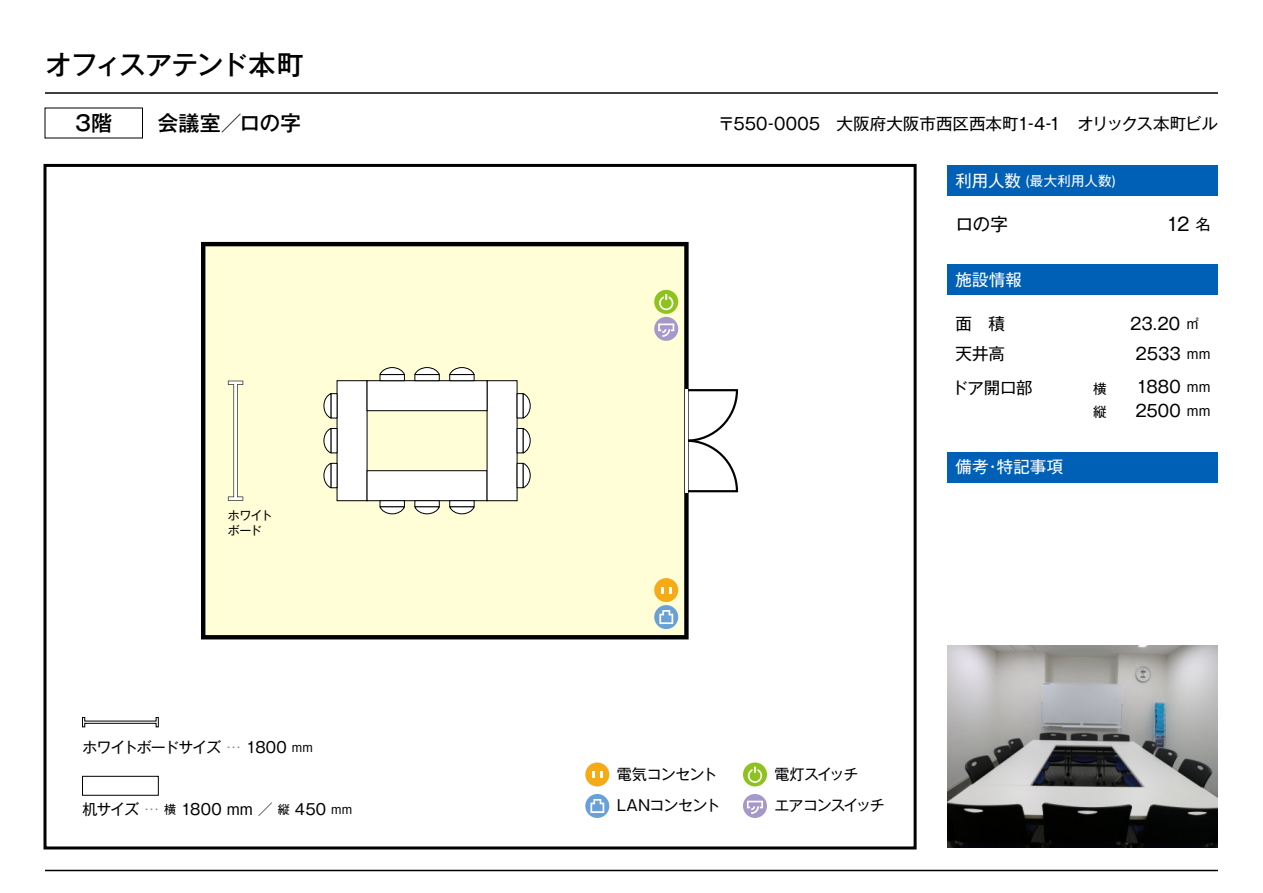
<style>
.page{position:relative;width:1263px;height:893px;background:#fff}
.page>*{position:absolute;margin:0;border:0;box-sizing:border-box;transform-origin:0 0}
.t1{font:500 27px "Gothic MB101 Pro";letter-spacing:-.04em;color:#000}
.t2{font:500 21px "Gothic MB101 Pro";letter-spacing:-.005em;color:#000}
.t3{font:18px "Gothic MB101 Pro";color:#000}
.t4{font:16.5px/30px "Gothic MB101 Pro";color:#000}
.t5{font:16.5px "Gothic MB101 Pro";letter-spacing:.01em;color:#fff}
.t6{font:15px "Gothic MB101 Pro";letter-spacing:-.06em;color:#000}
.t7{font:15px "Gothic MB101 Pro";letter-spacing:.01em;color:#000}
.t8{font:15px "Gothic MB101 Pro";letter-spacing:-.035em;color:#000}
.t9{font:13.5px "Gothic MB101 Pro";letter-spacing:.01em;color:#fff}
.t10{font:13.5px/23.5px "Gothic MB101 Pro";color:#000}
.t11{font:12px/15px "Gothic MB101 Pro";letter-spacing:-.05em;color:#000}
.s1{font-size:16.5px}
.s2{font-size:15px}
.s3{font-size:13.5px}
.s4{color:#8c8c8c}
.s5{font-size:12px}
</style>
<div class="page">
<div style="left:201px;top:242px;width:488px;height:397px;background:#fffed7"></div>
<svg style="left:687px;top:389px;width:51px;height:103px"></svg>
<hr style="left:685px;top:389px;width:2px;height:103px;background:#fff">
<hr style="left:45px;top:92px;width:1173px;height:2px;background:#000">
<hr style="left:45px;top:870px;width:1173px;height:1px;background:#000">
<div style="left:44px;top:164px;width:872px;height:685px;border:3px solid #000"></div>
<div style="left:948px;top:165px;width:270px;height:30px;background:#0060b6"></div>
<div style="left:948px;top:264px;width:270px;height:30px;background:#0060b6"></div>
<div style="left:948px;top:452px;width:270px;height:30px;background:#0060b6"></div>
<div style="left:654px;top:290px;width:24px;height:24px;background:#8dc21f;border-radius:50%"></div>
<svg style="left:659px;top:294px;width:14px;height:16px"></svg>
<div style="left:654px;top:317px;width:24px;height:24px;background:#a499c9;border-radius:50%"></div>
<svg style="left:658px;top:323px;width:16px;height:14px"></svg>
<div style="left:654px;top:578px;width:24px;height:24px;background:#f5ab18;border-radius:50%"></div>
<svg style="left:661px;top:587px;width:2px;height:6px"></svg>
<svg style="left:669px;top:587px;width:3px;height:6px"></svg>
<svg style="left:228px;top:381px;width:15px;height:120px"></svg>
<div style="left:585px;top:794px;width:24px;height:24px;background:#69a1d7;border-radius:50%"></div>
<svg style="left:590px;top:799px;width:14px;height:14px"></svg>
<div style="left:585px;top:762px;width:24px;height:24px;background:#f5ab18;border-radius:50%"></div>
<svg style="left:592px;top:771px;width:2px;height:7px"></svg>
<svg style="left:600px;top:771px;width:3px;height:7px"></svg>
<div style="left:743px;top:762px;width:24px;height:24px;background:#8dc21f;border-radius:50%"></div>
<svg style="left:748px;top:767px;width:14px;height:16px"></svg>
<div style="left:743px;top:794px;width:24px;height:24px;background:#a499c9;border-radius:50%"></div>
<svg style="left:747px;top:801px;width:16px;height:13px"></svg>
<div style="left:654px;top:605px;width:24px;height:24px;background:#69a1d7;border-radius:50%"></div>
<svg style="left:659px;top:610px;width:14px;height:14px"></svg>
<img style="left:948px;top:645px;width:270px;height:203px">
<div style="left:337px;top:380px;width:30px;height:121px;background:#fff;border:1px solid #000"></div>
<div style="left:330px;top:463px;width:7px;height:25px;background:#fff"></div>
<svg style="left:323px;top:462px;width:9px;height:27px"></svg>
<div style="left:330px;top:428px;width:7px;height:25px;background:#fff"></div>
<svg style="left:323px;top:427px;width:9px;height:27px"></svg>
<div style="left:330px;top:393px;width:7px;height:25px;background:#fff"></div>
<svg style="left:323px;top:393px;width:9px;height:26px"></svg>
<div style="left:367px;top:470px;width:120px;height:31px;background:#fff;border:1px solid #000"></div>
<div style="left:449px;top:500px;width:25px;height:7px;background:#fff;border:1px solid #000"></div>
<svg style="left:449px;top:506px;width:26px;height:9px"></svg>
<div style="left:414px;top:500px;width:26px;height:7px;background:#fff;border:1px solid #000"></div>
<svg style="left:414px;top:506px;width:26px;height:9px"></svg>
<div style="left:380px;top:500px;width:25px;height:7px;background:#fff;border:1px solid #000"></div>
<svg style="left:379px;top:506px;width:26px;height:9px"></svg>
<div style="left:487px;top:380px;width:30px;height:121px;background:#fff;border:1px solid #000"></div>
<div style="left:517px;top:393px;width:7px;height:25px;background:#fff"></div>
<svg style="left:522px;top:392px;width:9px;height:27px"></svg>
<div style="left:517px;top:428px;width:7px;height:25px;background:#fff"></div>
<svg style="left:522px;top:427px;width:9px;height:27px"></svg>
<div style="left:517px;top:463px;width:7px;height:25px;background:#fff"></div>
<svg style="left:522px;top:462px;width:9px;height:27px"></svg>
<div style="left:367px;top:380px;width:120px;height:31px;background:#fff;border:1px solid #000"></div>
<div style="left:380px;top:374px;width:25px;height:7px;background:#fff;border:1px solid #000"></div>
<svg style="left:379px;top:367px;width:26px;height:8px"></svg>
<div style="left:414px;top:374px;width:26px;height:7px;background:#fff;border:1px solid #000"></div>
<svg style="left:414px;top:367px;width:26px;height:8px"></svg>
<div style="left:449px;top:374px;width:25px;height:7px;background:#fff;border:1px solid #000"></div>
<svg style="left:449px;top:367px;width:26px;height:8px"></svg>
<div style="left:82px;top:776px;width:77px;height:20px;background:#fff;border:1px solid #000"></div>
<svg style="left:82px;top:717px;width:77px;height:11px"></svg>
<h1 class="t1" style="left:45px;top:42px;width:260px">オフィスアテンド本町</h1>
<p class="t2" style="left:75px;top:106px;width:38px">3階</p>
<p class="t2" style="left:158px;top:106px;width:145px">会議室／ロの字</p>
<p class="t4" style="left:718px;top:107px;width:501px">〒550-0005　大阪府大阪市西区西本町1-4-1　オリックス本町ビル</p>
<p class="t9" style="left:955px;top:169px;width:162px"><span class="s1">利用人数</span> (最大利用人数)</p>
<p class="t3" style="left:955px;top:209px;width:54px">ロの字</p>
<p class="t3" style="left:1166px;top:209px;width:45px">12 <span class="s2">名</span></p>
<p class="t5" style="left:955px;top:266px;width:68px">施設情報</p>
<p class="t4" style="left:955px;top:307px;width:51px">面　積</p>
<p class="t4" style="left:1135px;top:306px;width:76px;text-indent:-5px">23.20 <span class="s3">㎡<br></span>2533 <span class="s3">mm</span></p>
<p class="t4" style="left:951px;top:370px;width:83px">ドア開口部</p>
<p class="t4" style="left:1135px;top:373px;width:77px;line-height:23.5px">1880 <span class="s3">mm<br></span>2500 <span class="s3">mm</span></p>
<p class="t4" style="left:955px;top:337px;width:51px">天井高</p>
<p class="t10" style="left:1093px;top:375px;width:15px">横縦</p>
<p class="t11" style="left:228px;top:506px;width:46px">ホワイトボード</p>
<p class="t5" style="left:955px;top:453px;width:109px">備考・特記事項</p>
<p class="t6" style="left:82px;top:734px;width:232px">ホワイトボードサイズ <span class="s4">…</span> 1800 <span class="s5">mm</span></p>
<p class="t8" style="left:617px;top:762px;width:102px">電気コンセント</p>
<p class="t6" style="left:774px;top:762px;width:85px">電灯スイッチ</p>
<p class="t7" style="left:82px;top:797px;width:271px">机サイズ <span class="s4">…</span> <span class="s5">横</span> 1800 mm ／ <span class="s5">縦</span> 450 <span class="s5">mm</span></p>
<p class="t6" style="left:774px;top:793px;width:112px">エアコンスイッチ</p>
<p class="t6" style="left:617px;top:793px;width:105px">LANコンセント</p>
</div>
